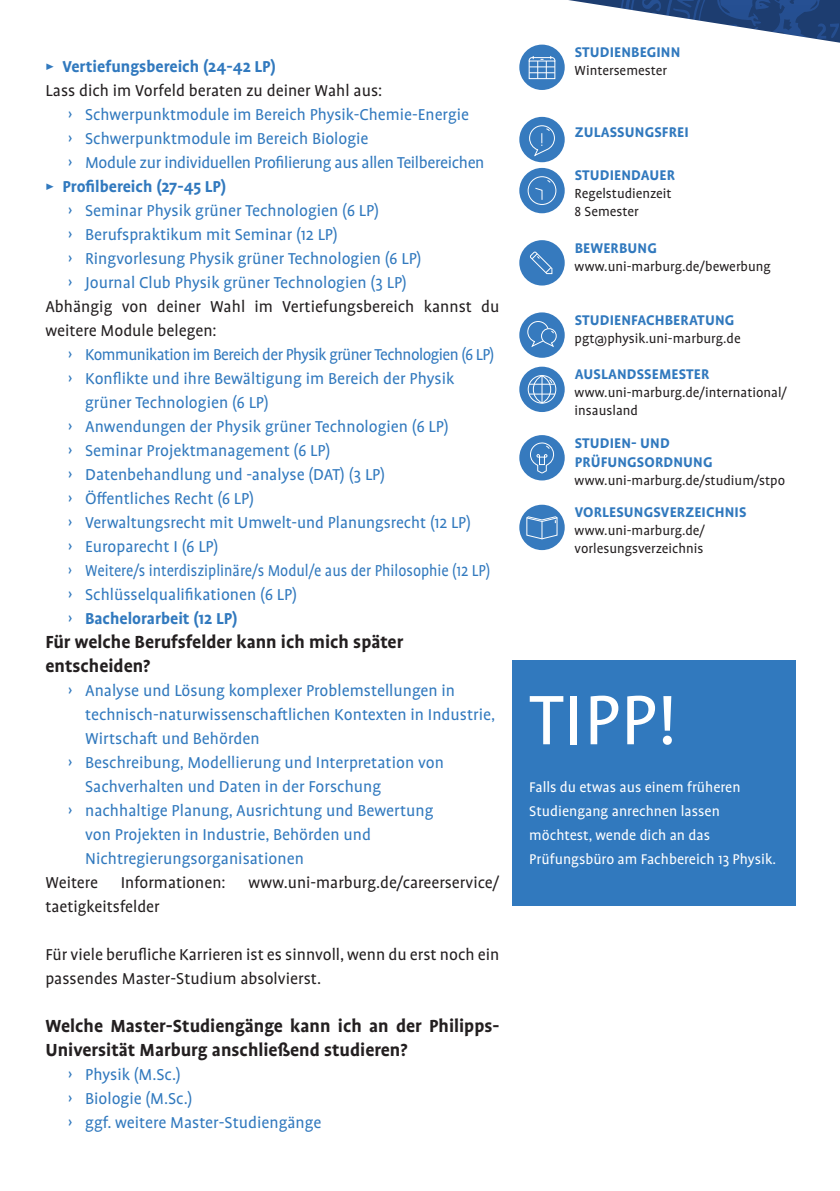
<style>
.page{position:relative;width:840px;height:1191px;background:#fff}
.page>*{position:absolute;margin:0;border:0;box-sizing:border-box;transform-origin:0 0}
.t1{font:80px "Profile Pro";color:#fff}
.t2{font:700 20px/24px "Profile Pro";color:#231f20}
.t3{font:18px/24px "Profile Pro";color:#3179be}
.t4{font:18px/24px "Profile Pro";color:#231f20}
.t5{font:18px "Profile Pro";color:#3179be;scale:.91 1}
.t6{font:18px "Profile Pro";letter-spacing:-.02em;color:#3179be}
.t7{font:18px "Profile Pro";letter-spacing:-.03em;color:#3179be}
.t8{font:700 18px "Profile Pro";color:#3179be}
.t9{font:700 16px/19.2px "Profile Pro";letter-spacing:.01em;color:#3179be}
.t10{font:16px/24px "Profile Pro";color:#fff}
.t11{font:15px/18px "Profile Pro";color:#231f20}
.s1{color:#3179be}
.s2{font-weight:700;color:#3179be}
.s3{font-weight:400}
</style>
<div class="page">
<div style="left:512px;top:660px;width:283px;height:245px;background:#3179be"></div>
<div style="left:519px;top:45px;width:45px;height:45px;background:#367abe;border-radius:50%"></div>
<svg style="left:528px;top:56px;width:27px;height:23px"></svg>
<div style="left:519px;top:117px;width:45px;height:45px;background:#367abe;border-radius:50%"></div>
<svg style="left:528px;top:125px;width:27px;height:34px"></svg>
<div style="left:519px;top:168px;width:45px;height:45px;background:#367abe;border-radius:50%"></div>
<svg style="left:528px;top:177px;width:27px;height:27px"></svg>
<div style="left:527px;top:176px;width:29px;height:29px;border:1px solid #fff;border-radius:50%"></div>
<svg style="left:534px;top:179px;width:17px;height:22px"></svg>
<div style="left:519px;top:240px;width:45px;height:45px;background:#367abe;border-radius:50%"></div>
<svg style="left:530px;top:251px;width:22px;height:24px"></svg>
<div style="left:519px;top:312px;width:45px;height:46px;background:#367abe;border-radius:50%"></div>
<svg style="left:527px;top:321px;width:29px;height:26px"></svg>
<div style="left:519px;top:367px;width:45px;height:45px;background:#367abe;border-radius:50%"></div>
<div style="left:527px;top:375px;width:29px;height:28px;border:1px solid #fff;border-radius:50%"></div>
<svg style="left:528px;top:375px;width:26px;height:28px"></svg>
<div style="left:519px;top:435px;width:45px;height:45px;background:#367abe;border-radius:50%"></div>
<svg style="left:530px;top:442px;width:24px;height:32px"></svg>
<div style="left:519px;top:505px;width:45px;height:45px;background:#367abe;border-radius:50%"></div>
<svg style="left:526px;top:516px;width:32px;height:23px"></svg>
<svg style="left:568px;top:0;width:271px;height:43px"></svg>
<p class="t4" style="left:45px;top:55px;width:338px"><span class="s1">▶</span> <span class="s2">Vertiefungsbereich (24-42 LP)<br></span>Lass dich im Vorfeld beraten zu deiner Wahl aus:</p>
<p class="t3" style="left:68px;top:103px;width:402px">› Schwerpunktmodule im Bereich Physik-Chemie-Energie</p>
<p class="t3" style="left:68px;top:127px;width:302px">› Schwerpunktmodule im Bereich Biologie</p>
<p class="t6" style="left:68px;top:153px;width:417px">› Module zur individuellen Profilierung aus allen Teilbereichen</p>
<p class="t8" style="left:45px;top:176px;width:182px"><span class="s3">▶</span> Profilbereich (27-45 LP)</p>
<p class="t3" style="left:68px;top:199px;width:312px">› Seminar Physik grüner Technologien (6 LP)</p>
<p class="t3" style="left:68px;top:223px;width:271px">› Berufspraktikum mit Seminar (12 LP)</p>
<p class="t3" style="left:68px;top:247px;width:355px">› Ringvorlesung Physik grüner Technologien (6 LP)</p>
<p class="t3" style="left:68px;top:271px;width:340px">› Journal Club Physik grüner Technologien (3 LP)</p>
<p class="t4" style="left:45px;top:295px;width:455px">Abhängig von deiner Wahl im Vertiefungsbereich kannst du weitere Module belegen:</p>
<p class="t7" style="left:68px;top:345px;width:427px">› Kommunikation im Bereich der Physik grüner Technologien (6 LP)</p>
<p class="t3" style="left:68px;top:367px;width:387px">› Konflikte und ihre Bewältigung im Bereich der Physik</p>
<p class="t3" style="left:85px;top:391px;width:185px">grüner Technologien (6 LP)</p>
<p class="t3" style="left:68px;top:415px;width:382px">› Anwendungen der Physik grüner Technologien (6 LP)</p>
<p class="t3" style="left:68px;top:439px;width:264px">› Seminar Projektmanagement (6 LP)</p>
<p class="t3" style="left:68px;top:463px;width:318px">› Datenbehandlung und -analyse (DAT) (3 LP)</p>
<p class="t3" style="left:68px;top:487px;width:187px">› Öffentliches Recht (6 LP)</p>
<p class="t3" style="left:68px;top:511px;width:404px">› Verwaltungsrecht mit Umwelt-und Planungsrecht (12 LP)</p>
<p class="t3" style="left:68px;top:535px;width:152px">› Europarecht I (6 LP)</p>
<p class="t5" style="left:68px;top:561px;width:465px">› Weitere/s interdisziplinäre/s Modul/e aus der Philosophie (12 LP)</p>
<p class="t3" style="left:68px;top:583px;width:230px">› Schlüsselqualifikationen (6 LP)</p>
<p class="t8" style="left:68px;top:608px;width:171px"><span class="s3">›</span> Bachelorarbeit (12 LP)</p>
<p class="t2" style="left:45px;top:630px;width:359px">Für welche Berufsfelder kann ich mich später entscheiden?</p>
<p class="t3" style="left:68px;top:679px;width:388px">› Analyse und Lösung komplexer Problemstellungen in</p>
<p class="t3" style="left:85px;top:703px;width:411px">technisch-naturwissenschaftlichen Kontexten in Industrie,</p>
<p class="t3" style="left:85px;top:727px;width:176px">Wirtschaft und Behörden</p>
<p class="t3" style="left:68px;top:751px;width:377px">› Beschreibung, Modellierung und Interpretation von</p>
<p class="t3" style="left:85px;top:775px;width:297px">Sachverhalten und Daten in der Forschung</p>
<p class="t3" style="left:68px;top:799px;width:367px">› nachhaltige Planung, Ausrichtung und Bewertung</p>
<p class="t3" style="left:85px;top:823px;width:287px">von Projekten in Industrie, Behörden und</p>
<p class="t3" style="left:85px;top:847px;width:220px">Nichtregierungsorganisationen</p>
<p class="t4" style="left:45px;top:871px;width:54px">Weitere</p>
<p class="t4" style="left:121px;top:871px;width:106px">Informationen:</p>
<p class="t4" style="left:248px;top:871px;width:252px">www.uni-marburg.de/careerservice/</p>
<p class="t4" style="left:45px;top:895px;width:116px">taetigkeitsfelder</p>
<p class="t4" style="left:45px;top:943px;width:455px">Für viele berufliche Karrieren ist es sinnvoll, wenn du erst noch ein passendes Master-Studium absolvierst.</p>
<p class="t2" style="left:45px;top:1014px;width:455px">Welche Master-Studiengänge kann ich an der Philipps-<br>Universität Marburg anschließend studieren?</p>
<p class="t3" style="left:68px;top:1063px;width:255px">› Physik (M.Sc.)<br>› Biologie (M.Sc.)<br>› ggf. weitere Master-Studiengänge</p>
<p class="t9" style="left:574px;top:43px;width:107px">STUDIENBEGINN</p>
<p class="t11" style="left:574px;top:62px;width:94px">Wintersemester</p>
<p class="t9" style="left:574px;top:123px;width:115px">ZULASSUNGSFREI</p>
<p class="t9" style="left:574px;top:166px;width:102px">STUDIENDAUER</p>
<p class="t11" style="left:574px;top:185px;width:98px">Regelstudienzeit<br>8 Semester</p>
<p class="t9" style="left:574px;top:238px;width:83px">BEWERBUNG</p>
<p class="t11" style="left:574px;top:258px;width:197px">www.uni-marburg.de/bewerbung</p>
<p class="t9" style="left:574px;top:311px;width:161px">STUDIENFACHBERATUNG</p>
<p class="t11" style="left:574px;top:330px;width:167px">pgt@physik.uni-marburg.de</p>
<p class="t9" style="left:574px;top:365px;width:136px">AUSLANDSSEMESTER</p>
<p class="t11" style="left:574px;top:384px;width:214px">www.uni-marburg.de/international/ insausland</p>
<p class="t9" style="left:574px;top:433px;width:139px">STUDIEN- UND<br>PRÜFUNGSORDNUNG</p>
<p class="t11" style="left:574px;top:472px;width:212px">www.uni-marburg.de/studium/stpo</p>
<p class="t9" style="left:574px;top:503px;width:173px">VORLESUNGSVERZEICHNIS</p>
<p class="t11" style="left:574px;top:522px;width:132px">www.uni-marburg.de/ vorlesungsverzeichnis</p>
<h1 class="t1" style="left:529px;top:675px;width:148px">TIPP!</h1>
<p class="t10" style="left:529px;top:776px;width:248px">Falls du etwas aus einem früheren<br>Studiengang anrechnen lassen möchtest, wende dich an das<br>Prüfungsbüro am Fachbereich 13 Physik.</p>
</div>
